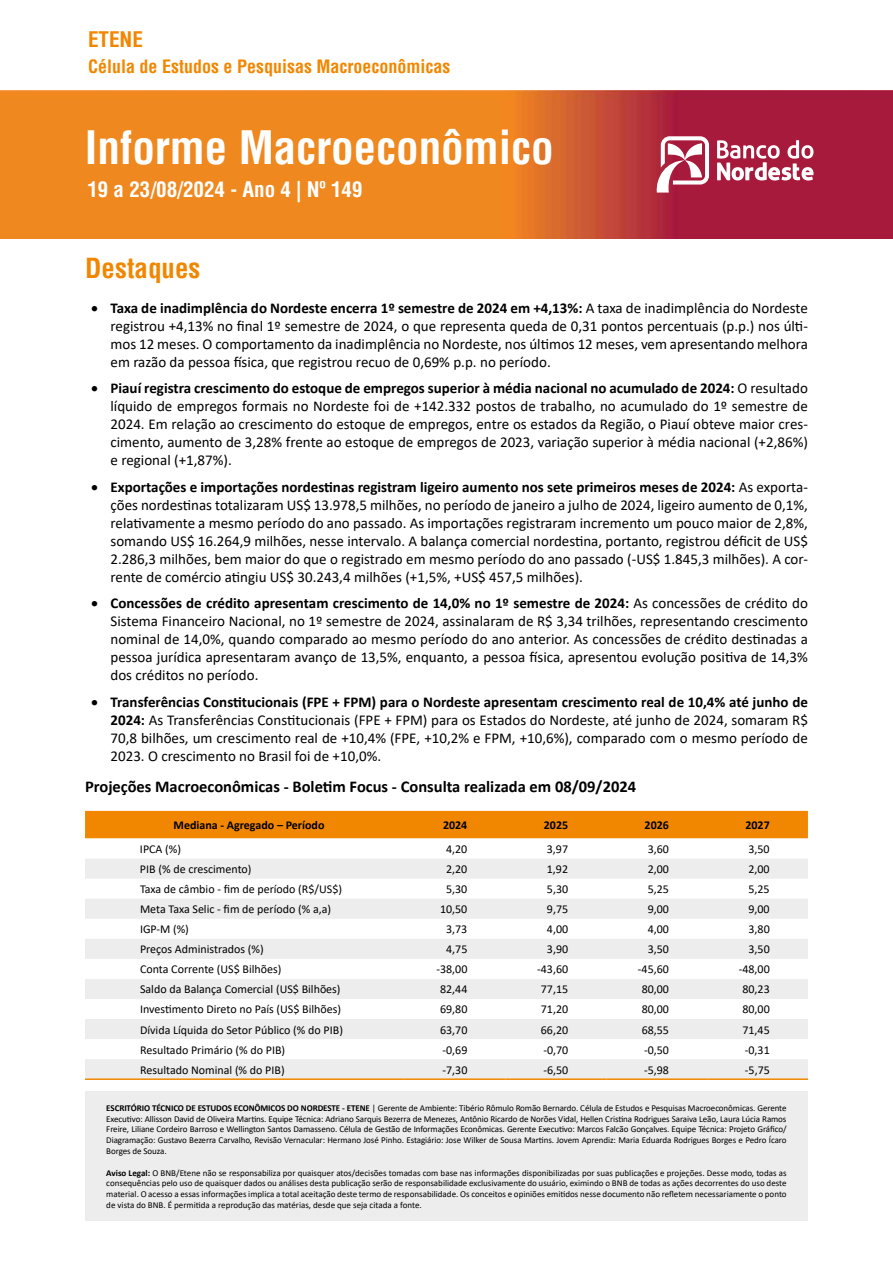
<style>
.page{position:relative;width:893px;height:1263px;background:#fff}
.page>*{position:absolute;margin:0;border:0;box-sizing:border-box;transform-origin:0 0}
.t1{font:700 condensed 45px "Helvetica";color:#fff}
.t2{font:700 condensed 27px "Helvetica";color:#f18700}
.t3{font:700 condensed 21px "Helvetica";color:#fff}
.t4{font:700 condensed 21px "Helvetica";color:#f18700}
.t5{font:700 condensed 18px "Helvetica";color:#f18700}
.t6{font:700 16.5px "Calibri";color:#000}
.t7{font:15px/18px "Calibri";color:#000;text-align:justify}
.t8{font:12px "Calibri";color:#000}
.t9{font:700 12px "Calibri";color:#000}
.t10{font:9px/10.8px "Calibri";letter-spacing:-.01em;color:#000;text-align:justify}
.s1{font-weight:700}
</style>
<div class="page">
<img style="left:0;top:90px;width:893px;height:149px">
<svg style="left:655px;top:136px;width:54px;height:57px"></svg>
<svg style="left:717px;top:140px;width:96px;height:40px"></svg>
<div style="left:85px;top:811px;width:723px;height:27px;background:#f18700"></div>
<svg style="left:85px;top:838px;width:723px;height:1px"></svg>
<svg style="left:85px;top:859px;width:723px;height:219px"></svg>
<div style="left:85px;top:899px;width:723px;height:20px;background:#ededed"></div>
<hr style="left:85px;top:1078px;width:320px;height:2px;background:#f18700">
<hr style="left:405px;top:1078px;width:101px;height:2px;background:#f18700">
<hr style="left:506px;top:1078px;width:100px;height:2px;background:#f18700">
<hr style="left:606px;top:1078px;width:101px;height:2px;background:#f18700">
<hr style="left:707px;top:1078px;width:101px;height:2px;background:#f18700">
<div style="left:85px;top:1091px;width:723px;height:130px;background:#ededed"></div>
<h3 class="t4" style="left:88px;top:26px;width:56px">ETENE</h3>
<p class="t5" style="left:88px;top:55px;width:364px">Célula de Estudos e Pesquisas Macroeconômicas</p>
<h1 class="t1" style="left:85px;top:118px;width:470px">Informe Macroeconômico</h1>
<h3 class="t3" style="left:87px;top:175px;width:277px">19 a 23/08/2024 - Ano 4 | Nº 149</h3>
<h2 class="t2" style="left:85px;top:250px;width:117px">Destaques</h2>
<p class="t7" style="left:111px;top:298px;width:699px;text-indent:-19px">• <span class="s1">Taxa de inadimplência do Nordeste encerra 1º semestre de 2024 em +4,13%:</span> A taxa de inadimplência do Nordeste registrou +4,13% no final 1º semestre de 2024, o que representa queda de 0,31 pontos percentuais (p.p.) nos últi&shy;mos 12 meses. O comportamento da inadimplência no Nordeste, nos últimos 12 meses, vem apresentando melhora em razão da pessoa física, que registrou recuo de 0,69% p.p. no período.</p>
<p class="t7" style="left:111px;top:379px;width:699px;text-indent:-20px">• <span class="s1">Piauí registra crescimento do estoque de empregos superior à média nacional no acumulado de 2024:</span> O resultado líquido de empregos formais no Nordeste foi de +142.332 postos de trabalho, no acumulado do 1º semestre de 2024. Em relação ao crescimento do estoque de empregos, entre os estados da Região, o Piauí obteve maior cres&shy;cimento, aumento de 3,28% frente ao estoque de empregos de 2023, variação superior à média nacional (+2,86%) e regional (+1,87%).</p>
<p class="t7" style="left:111px;top:477px;width:699px;text-indent:-20px">• <span class="s1">Exportações e importações nordestinas registram ligeiro aumento nos sete primeiros meses de 2024:</span> As exporta&shy;ções nordestinas totalizaram US$ 13.978,5 milhões, no período de janeiro a julho de 2024, ligeiro aumento de 0,1%, relativamente a mesmo período do ano passado. As importações registraram incremento um pouco maior de 2,8%, somando US$ 16.264,9 milhões, nesse intervalo. A balança comercial nordestina, portanto, registrou déficit de US$ 2.286,3 milhões, bem maior do que o registrado em mesmo período do ano passado (-US$ 1.845,3 milhões). A cor&shy;rente de comércio atingiu US$ 30.243,4 milhões (+1,5%, +US$ 457,5 milhões).</p>
<p class="t7" style="left:111px;top:594px;width:699px;text-indent:-20px">• <span class="s1">Concessões de crédito apresentam crescimento de 14,0% no 1º semestre de 2024:</span> As concessões de crédito do Sistema Financeiro Nacional, no 1º semestre de 2024, assinalaram de R$ 3,34 trilhões, representando crescimento nominal de 14,0%, quando comparado ao mesmo período do ano anterior. As concessões de crédito destinadas a pessoa jurídica apresentaram avanço de 13,5%, enquanto, a pessoa física, apresentou evolução positiva de 14,3% dos créditos no período.</p>
<p class="t7" style="left:111px;top:692px;width:699px;text-indent:-20px">• <span class="s1">Transferências Constitucionais (FPE + FPM) para o Nordeste apresentam crescimento real de 10,4% até junho de 2024:</span> As Transferências Constitucionais (FPE + FPM) para os Estados do Nordeste, até junho de 2024, somaram R$ 70,8 bilhões, um crescimento real de +10,4% (FPE, +10,2% e FPM, +10,6%), comparado com o mesmo período de 2023. O crescimento no Brasil foi de +10,0%.</p>
<p class="t6" style="left:85px;top:775px;width:553px">Projeções Macroeconômicas - Boletim Focus - Consulta realizada em 08/09/2024</p>
<p class="t9" style="left:174px;top:817px;width:152px">Mediana - Agregado – Período</p>
<p class="t9" style="left:443px;top:817px;width:26px">2024</p>
<p class="t9" style="left:544px;top:817px;width:26px">2025</p>
<p class="t9" style="left:645px;top:817px;width:26px">2026</p>
<p class="t9" style="left:745px;top:817px;width:26px">2027</p>
<p class="t8" style="left:140px;top:841px;width:43px">IPCA (%)</p>
<p class="t8" style="left:446px;top:841px;width:23px">4,20</p>
<p class="t8" style="left:547px;top:841px;width:23px">3,97</p>
<p class="t8" style="left:648px;top:841px;width:23px">3,60</p>
<p class="t8" style="left:748px;top:841px;width:23px">3,50</p>
<p class="t8" style="left:140px;top:861px;width:113px">PIB (% de crescimento)</p>
<p class="t8" style="left:446px;top:861px;width:23px">2,20</p>
<p class="t8" style="left:547px;top:861px;width:23px">1,92</p>
<p class="t8" style="left:648px;top:861px;width:23px">2,00</p>
<p class="t8" style="left:748px;top:861px;width:23px">2,00</p>
<p class="t8" style="left:140px;top:881px;width:204px">Taxa de câmbio - fim de período (R$/US$)</p>
<p class="t8" style="left:446px;top:881px;width:23px">5,30</p>
<p class="t8" style="left:547px;top:881px;width:23px">5,30</p>
<p class="t8" style="left:648px;top:881px;width:23px">5,25</p>
<p class="t8" style="left:748px;top:881px;width:23px">5,25</p>
<p class="t8" style="left:140px;top:901px;width:193px">Meta Taxa Selic - fim de período (% a,a)</p>
<p class="t8" style="left:440px;top:901px;width:29px">10,50</p>
<p class="t8" style="left:547px;top:901px;width:23px">9,75</p>
<p class="t8" style="left:648px;top:901px;width:23px">9,00</p>
<p class="t8" style="left:748px;top:901px;width:23px">9,00</p>
<p class="t8" style="left:140px;top:921px;width:50px">IGP-M (%)</p>
<p class="t8" style="left:446px;top:921px;width:23px">3,73</p>
<p class="t8" style="left:547px;top:921px;width:23px">4,00</p>
<p class="t8" style="left:648px;top:921px;width:23px">4,00</p>
<p class="t8" style="left:748px;top:921px;width:23px">3,80</p>
<p class="t8" style="left:140px;top:941px;width:125px">Preços Administrados (%)</p>
<p class="t8" style="left:446px;top:941px;width:23px">4,75</p>
<p class="t8" style="left:547px;top:941px;width:23px">3,90</p>
<p class="t8" style="left:648px;top:941px;width:23px">3,50</p>
<p class="t8" style="left:748px;top:941px;width:23px">3,50</p>
<p class="t8" style="left:140px;top:961px;width:143px">Conta Corrente (US$ Bilhões)</p>
<p class="t8" style="left:436px;top:961px;width:33px">-38,00</p>
<p class="t8" style="left:537px;top:961px;width:33px">-43,60</p>
<p class="t8" style="left:638px;top:961px;width:33px">-45,60</p>
<p class="t8" style="left:739px;top:961px;width:33px">-48,00</p>
<p class="t8" style="left:140px;top:981px;width:202px">Saldo da Balança Comercial (US$ Bilhões)</p>
<p class="t8" style="left:440px;top:981px;width:29px">82,44</p>
<p class="t8" style="left:541px;top:981px;width:29px">77,15</p>
<p class="t8" style="left:642px;top:981px;width:29px">80,00</p>
<p class="t8" style="left:742px;top:981px;width:29px">80,23</p>
<p class="t8" style="left:140px;top:1001px;width:203px">Investimento Direto no País (US$ Bilhões)</p>
<p class="t8" style="left:440px;top:1001px;width:29px">69,80</p>
<p class="t8" style="left:541px;top:1001px;width:29px">71,20</p>
<p class="t8" style="left:642px;top:1001px;width:29px">80,00</p>
<p class="t8" style="left:742px;top:1001px;width:29px">80,00</p>
<p class="t8" style="left:140px;top:1021px;width:204px">Dívida Líquida do Setor Público (% do PIB)</p>
<p class="t8" style="left:440px;top:1021px;width:29px">63,70</p>
<p class="t8" style="left:541px;top:1021px;width:29px">66,20</p>
<p class="t8" style="left:642px;top:1021px;width:29px">68,55</p>
<p class="t8" style="left:742px;top:1021px;width:29px">71,45</p>
<p class="t8" style="left:140px;top:1041px;width:147px">Resultado Primário (% do PIB)</p>
<p class="t8" style="left:443px;top:1041px;width:26px">-0,69</p>
<p class="t8" style="left:543px;top:1041px;width:26px">-0,70</p>
<p class="t8" style="left:644px;top:1041px;width:26px">-0,50</p>
<p class="t8" style="left:745px;top:1041px;width:26px">-0,31</p>
<p class="t8" style="left:140px;top:1061px;width:146px">Resultado Nominal (% do PIB)</p>
<p class="t8" style="left:443px;top:1061px;width:26px">-7,30</p>
<p class="t8" style="left:543px;top:1061px;width:26px">-6,50</p>
<p class="t8" style="left:644px;top:1061px;width:26px">-5,98</p>
<p class="t8" style="left:745px;top:1061px;width:26px">-5,75</p>
<p class="t10" style="left:106px;top:1102px;width:682px"><span class="s1">ESCRITÓRIO TÉCNICO DE ESTUDOS ECONÔMICOS DO NORDESTE - ETENE</span> | Gerente de Ambiente: Tibério Rômulo Romão Bernardo. Célula de Estudos e Pesquisas Macroeconômicas. Gerente Executivo: Allisson David de Oliveira Martins. Equipe Técnica: Adriano Sarquis Bezerra de Menezes, Antônio Ricardo de Norões Vidal, Hellen Cristina Rodrigues Saraiva Leão, Laura Lúcia Ramos Freire, Liliane Cordeiro Barroso e Wellington Santos Damasseno. Célula de Gestão de Informações Econômicas. Gerente Executivo: Marcos Falcão Gonçalves. Equipe Técnica: Projeto Gráfico/ Diagramação: Gustavo Bezerra Carvalho, Revisão Vernacular: Hermano José Pinho. Estagiário: Jose Wilker de Sousa Martins. Jovem Aprendiz: Maria Eduarda Rodrigues Borges e Pedro Ícaro Borges de Souza.</p>
<p class="t10" style="left:106px;top:1167px;width:682px"><span class="s1">Aviso Legal:</span> O BNB/Etene não se responsabiliza por quaisquer atos/decisões tomadas com base nas informações disponibilizadas por suas publicações e projeções. Desse modo, todas as consequências pelo uso de quaisquer dados ou análises desta publicação serão de responsabilidade exclusivamente do usuário, eximindo o BNB de todas as ações decorrentes do uso deste material. O acesso a essas informações implica a total aceitação deste termo de responsabilidade. Os conceitos e opiniões emitidos nesse documento não refletem necessariamente o ponto de vista do BNB. É permitida a reprodução das matérias, desde que seja citada a fonte.</p>
</div>
